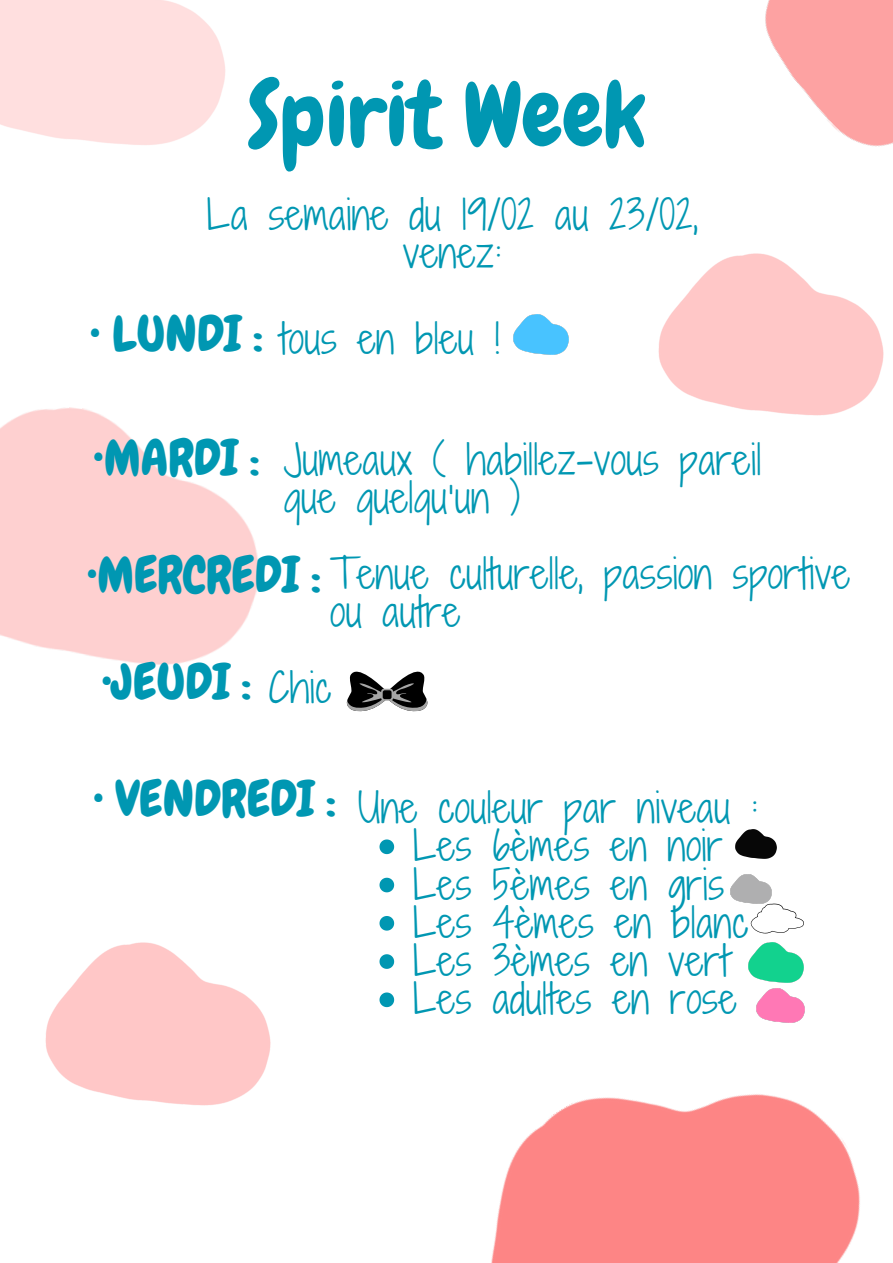
<style>
.page{position:relative;width:893px;height:1263px;background:#fff}
.page>*{position:absolute;margin:0;border:0;box-sizing:border-box;transform-origin:0 0}
.t1{font:90.9px "Chewy";color:#0097b2}
.t2{font:49.72px "Chewy";color:#0097b2}
.t3{font:39.75px/38.2px "Shadows Into Light Two";letter-spacing:.01em;color:#0097b2;text-align:center}
</style>
<div class="page">
<img style="left:491px;top:1005px;width:369px;height:258px">
<img style="left:749px;top:943px;width:55px;height:40px">
<img style="left:0;top:407px;width:259px;height:258px">
<img style="left:765px;top:0;width:128px;height:147px">
<img style="left:45px;top:943px;width:225px;height:162px">
<svg style="left:346px;top:671px;width:82px;height:40px"></svg>
<div style="left:383px;top:690px;width:8px;height:9px;background:#000;border-radius:2px"></div>
<svg style="left:379px;top:839px;width:15px;height:15px"></svg>
<svg style="left:379px;top:878px;width:15px;height:14px"></svg>
<svg style="left:379px;top:916px;width:15px;height:14px"></svg>
<svg style="left:379px;top:954px;width:15px;height:15px"></svg>
<svg style="left:379px;top:992px;width:15px;height:15px"></svg>
<img style="left:756px;top:988px;width:48px;height:35px">
<img style="left:735px;top:829px;width:41px;height:30px">
<img style="left:730px;top:874px;width:41px;height:30px">
<img style="left:659px;top:253px;width:224px;height:162px">
<img style="left:513px;top:314px;width:55px;height:40px">
<svg style="left:750px;top:903px;width:54px;height:30px"></svg>
<p class="t1" style="left:248px;top:57px;width:399px">Spirit Week</p>
<p class="t3" style="left:207px;top:195px;width:493px">La semaine du 19/02 au 23/02, venez:</p>
<p class="t2" style="left:90px;top:302px;width:174px">• LUNDI :</p>
<h2 class="t3" style="left:279px;top:319px;width:222px">tous en bleu !</h2>
<h2 class="t2" style="left:94px;top:426px;width:167px">•MARDI :</h2>
<p class="t3" style="left:284px;top:440px;width:479px">Jumeaux ( habillez-vous pareil</p>
<p class="t3" style="left:284px;top:479px;width:238px">que quelqu’un )</p>
<p class="t2" style="left:87px;top:543px;width:235px">•MERCREDI :</p>
<p class="t3" style="left:330px;top:554px;width:521px;text-align:left">Tenue culturelle, passion sportive ou autre</p>
<p class="t2" style="left:102px;top:650px;width:151px">•JEUDI :</p>
<p class="t3" style="left:268px;top:668px;width:65px">Chic</p>
<p class="t2" style="left:93px;top:767px;width:244px">• VENDREDI :</p>
<p class="t3" style="left:358px;top:788px;width:402px">Une couleur par niveau :</p>
<p class="t3" style="left:413px;top:827px;width:312px">Les 6èmes en noir</p>
<h2 class="t3" style="left:413px;top:865px;width:313px">Les 5èmes en gris</h2>
<p class="t3" style="left:413px;top:903px;width:337px">Les 4èmes en blanc</p>
<p class="t3" style="left:413px;top:941px;width:318px">Les 3èmes en vert</p>
<h2 class="t3" style="left:413px;top:980px;width:325px">Les adultes en rose</h2>
</div>
